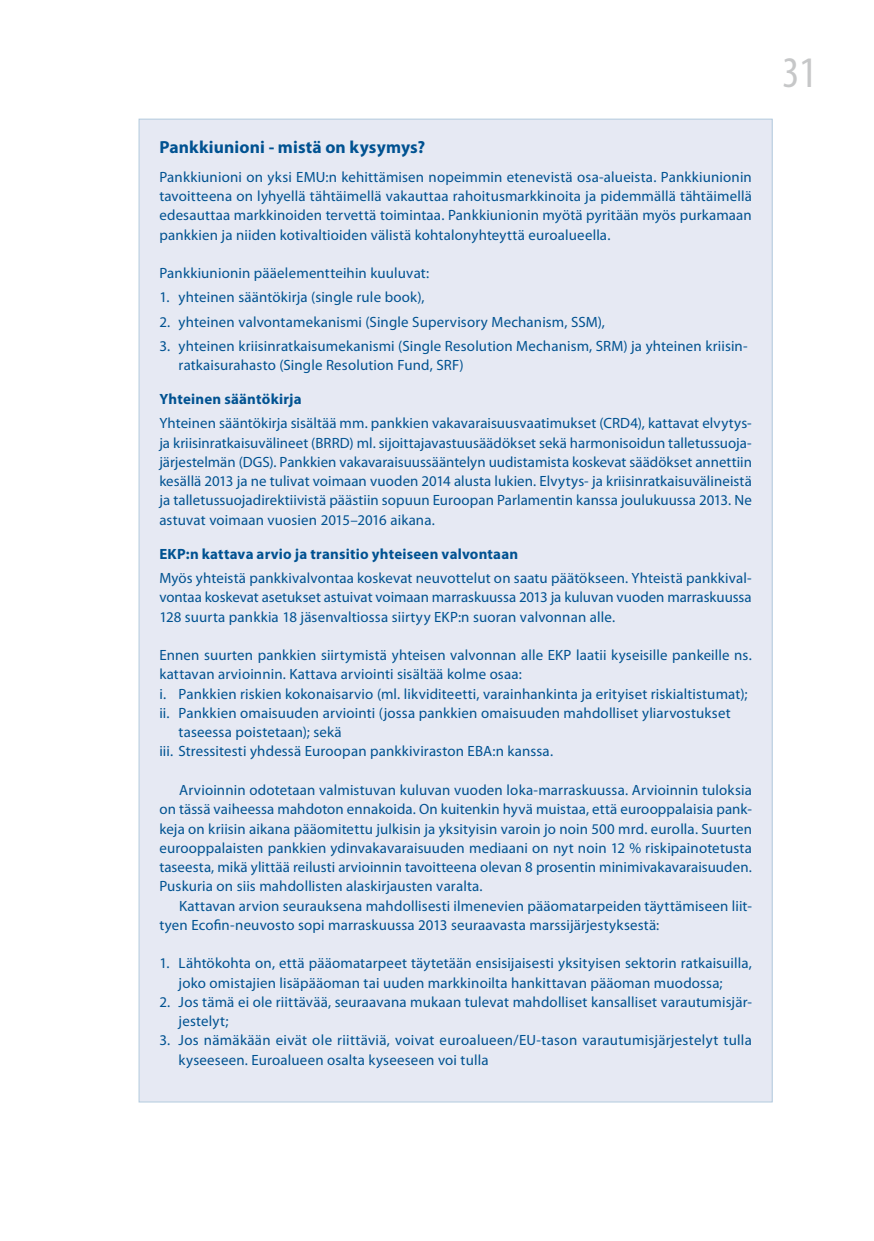
<style>
.page{position:relative;width:874px;height:1241px;background:#fff}
.page>*{position:absolute;margin:0;border:0;box-sizing:border-box;transform-origin:0 0}
.t1{font:condensed 43.75px "Myriad Pro";color:#c6c7c8}
.t2{font:700 17.5px "Myriad Pro";letter-spacing:.01em;color:#005291}
.t3{font:14.88px/19.2px "Myriad Pro";letter-spacing:.01em;color:#005291}
.t4{font:700 14.88px "Myriad Pro";letter-spacing:.015em;color:#005291}
</style>
<div class="page">
<div style="left:139px;top:119px;width:632px;height:982px;background:#e6e9f3"></div>
<p class="t2" style="left:159px;top:135px;width:267px">Pankkiunioni - mistä on kysymys?</p>
<p class="t3" style="left:159px;top:167px;width:593px;text-align:justify">Pankkiunioni on yksi EMU:n kehittämisen nopeimmin etenevistä osa-alueista. Pankkiunionin tavoitteena on lyhyellä tähtäimellä vakauttaa rahoitusmarkkinoita ja pidemmällä tähtäimellä edesauttaa markkinoiden tervettä toimintaa. Pankkiunionin myötä pyritään myös purkamaan pankkien ja niiden kotivaltioiden välistä kohtalonyhteyttä euroalueella.</p>
<p class="t3" style="left:159px;top:263px;width:271px">Pankkiunionin pääelementteihin kuuluvat:</p>
<p class="t3" style="left:159px;top:287px;width:267px">1. yhteinen sääntökirja (single rule book),</p>
<p class="t3" style="left:159px;top:311px;width:447px">2. yhteinen valvontamekanismi (Single Supervisory Mechanism, SSM),</p>
<p class="t3" style="left:178px;top:336px;width:570px;text-indent:-19px">3. yhteinen kriisinratkaisumekanismi (Single Resolution Mechanism, SRM) ja yhteinen kriisin&shy;ratkaisurahasto (Single Resolution Fund, SRF)</p>
<p class="t4" style="left:159px;top:389px;width:144px">Yhteinen sääntökirja</p>
<p class="t3" style="left:159px;top:413px;width:594px;text-align:justify">Yhteinen sääntökirja sisältää mm. pankkien vakavaraisuusvaatimukset (CRD4), kattavat elvytys&shy;ja kriisinratkaisuvälineet (BRRD) ml. sijoittajavastuusäädökset sekä harmonisoidun talletussuoja&shy;järjestelmän (DGS). Pankkien vakavaraisuussääntelyn uudistamista koskevat säädökset annettiin kesällä 2013 ja ne tulivat voimaan vuoden 2014 alusta lukien. Elvytys- ja kriisinratkaisuvälineistä ja talletussuojadirektiivistä päästiin sopuun Euroopan Parlamentin kanssa joulukuussa 2013. Ne astuvat voimaan vuosien 2015–2016 aikana.</p>
<p class="t4" style="left:159px;top:544px;width:360px">EKP:n kattava arvio ja transitio yhteiseen valvontaan</p>
<p class="t3" style="left:159px;top:568px;width:593px;text-align:justify">Myös yhteistä pankkivalvontaa koskevat neuvottelut on saatu päätökseen. Yhteistä pankkival&shy;vontaa koskevat asetukset astuivat voimaan marraskuussa 2013 ja kuluvan vuoden marraskuussa 128 suurta pankkia 18 jäsenvaltiossa siirtyy EKP:n suoran valvonnan alle.</p>
<p class="t3" style="left:159px;top:645px;width:593px">Ennen suurten pankkien siirtymistä yhteisen valvonnan alle EKP laatii kyseisille pankeille ns.</p>
<p class="t3" style="left:159px;top:664px;width:363px">kattavan arvioinnin. Kattava arviointi sisältää kolme osaa:</p>
<p class="t3" style="left:159px;top:683px;width:589px">i. Pankkien riskien kokonaisarvio (ml. likviditeetti, varainhankinta ja erityiset riskialtistumat);</p>
<p class="t3" style="left:159px;top:703px;width:572px">ii. Pankkien omaisuuden arviointi (jossa pankkien omaisuuden mahdolliset yliarvostukset</p>
<p class="t3" style="left:178px;top:722px;width:164px">taseessa poistetaan); sekä</p>
<p class="t3" style="left:159px;top:741px;width:395px">iii. Stressitesti yhdessä Euroopan pankkiviraston EBA:n kanssa.</p>
<p class="t3" style="left:159px;top:780px;width:593px;text-align:justify;text-indent:20px">Arvioinnin odotetaan valmistuvan kuluvan vuoden loka-marraskuussa. Arvioinnin tuloksia on tässä vaiheessa mahdoton ennakoida. On kuitenkin hyvä muistaa, että eurooppalaisia pank&shy;keja on kriisin aikana pääomitettu julkisin ja yksityisin varoin jo noin 500 mrd. eurolla. Suurten eurooppalaisten pankkien ydinvakavaraisuuden mediaani on nyt noin 12 % riskipainotetusta taseesta, mikä ylittää reilusti arvioinnin tavoitteena olevan 8 prosentin minimivakavaraisuuden.<br>Puskuria on siis mahdollisten alaskirjausten varalta.</p>
<p class="t3" style="left:159px;top:895px;width:593px;text-indent:20px">Kattavan arvion seurauksena mahdollisesti ilmenevien pääomatarpeiden täyttämiseen liit&shy;tyen Ecofin-neuvosto sopi marraskuussa 2013 seuraavasta marssijärjestyksestä:</p>
<p class="t3" style="left:178px;top:953px;width:574px;text-indent:-19px">1. Lähtökohta on, että pääomatarpeet täytetään ensisijaisesti yksityisen sektorin ratkaisuilla, joko omistajien lisäpääoman tai uuden markkinoilta hankittavan pääoman muodossa;</p>
<p class="t3" style="left:178px;top:991px;width:574px;text-indent:-19px">2. Jos tämä ei ole riittävää, seuraavana mukaan tulevat mahdolliset kansalliset varautumisjär&shy;jestelyt;</p>
<p class="t3" style="left:178px;top:1030px;width:574px;text-indent:-19px">3. Jos nämäkään eivät ole riittäviä, voivat euroalueen/EU-tason varautumisjärjestelyt tulla kyseeseen. Euroalueen osalta kyseeseen voi tulla</p>
<h1 class="t1" style="left:782px;top:46px;width:35px">31</h1>
</div>
